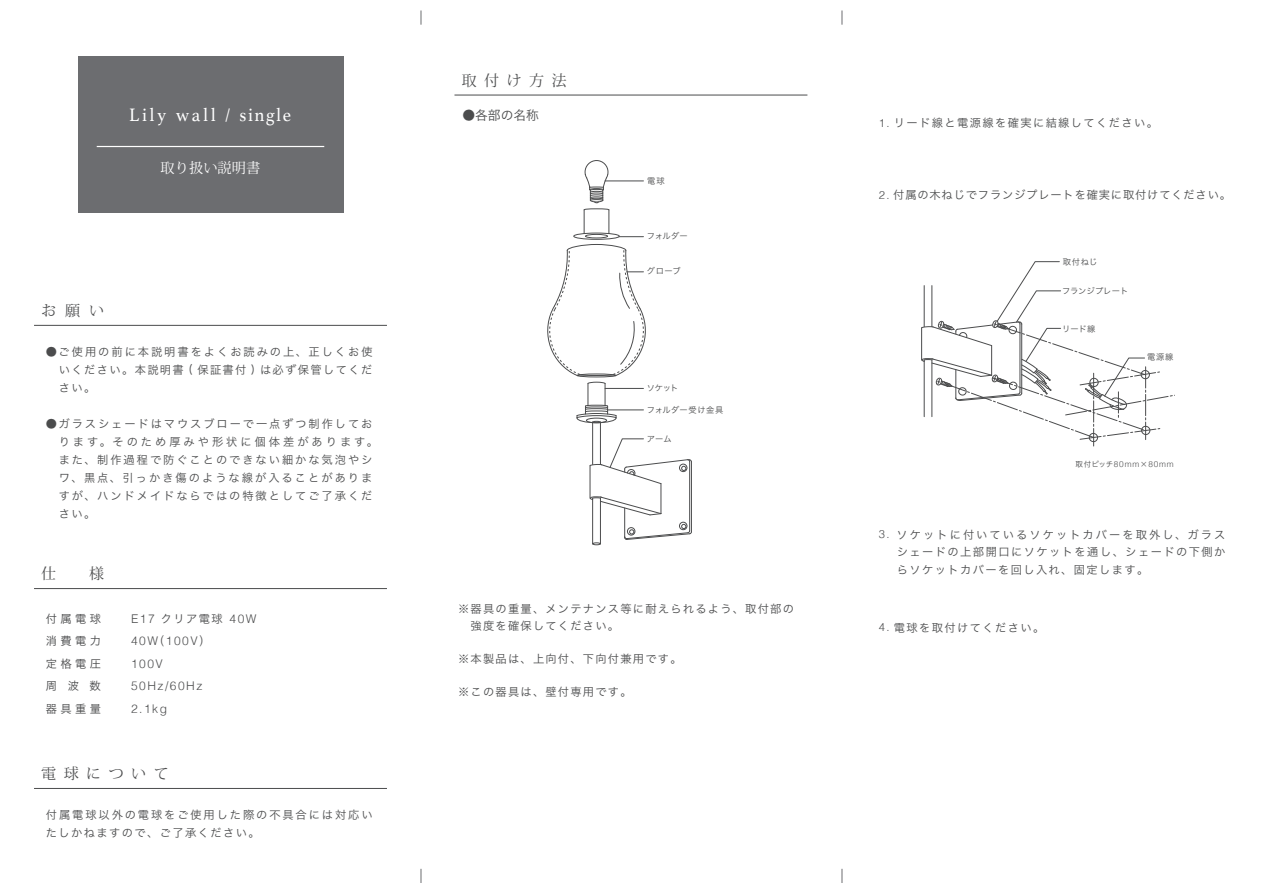
<style>
.page{position:relative;width:1263px;height:893px;background:#fff}
.page>*{position:absolute;margin:0;border:0;box-sizing:border-box;transform-origin:0 0}
.t1{font:18.9px "Athelas";letter-spacing:.15em;color:#fff;scale:.95 1}
.t2{font:15px "Koz Min Pro";letter-spacing:.5em;color:#4b4c4d}
.t3{font:14.25px "Koz Min Pro";color:#fff}
.t4{font:12.75px "Hira Kaku Pro N W3";color:#4b4c4d}
.t5{font:300 12px/22.5px "Helvetica";letter-spacing:.125em;color:#4b4c4d}
.t6{font:11.25px/18px "Hira Kaku Pro N W3";letter-spacing:.13em;color:#4b4c4d;text-align:justify}
.t7{font:11.25px/18px "Hira Kaku Pro N W3";letter-spacing:.175em;color:#4b4c4d}
.t8{font:11.25px/16.5px "Hira Kaku Pro N W3";letter-spacing:.11em;color:#4b4c4d}
.t9{font:11.25px/18px "Hira Kaku Pro N W3";letter-spacing:.17em;color:#4b4c4d}
.t10{font:11.25px "Hira Kaku Pro N W3";letter-spacing:.075em;color:#4b4c4d}
.t11{font:11.25px/22.5px "Hira Kaku Pro N W3";letter-spacing:.3em;color:#464748;text-align:justify}
.t12{font:8.25px "Hira Kaku Pro N W3";letter-spacing:.005em;color:#4b4c4d}
.t13{font:300 8.25px "Helvetica";letter-spacing:.1em;color:#4b4c4d}
.t14{font:8.25px "Hira Kaku Pro N W3";letter-spacing:.05em;color:#4b4c4d}
.s1{font-size:11.7px}
.s2{font-family:"Hira Kaku Pro N W3";font-weight:400;font-size:11.25px}
.s3{font-family:"Helvetica";font-weight:300}
.s4{font-family:"Hira Kaku Pro N W3";font-weight:400;font-size:7.5px}
.s5{font-family:"Koz Go Pr 6 N";font-weight:400;font-size:7.5px}
</style>
<div class="page">
<hr style="left:605px;top:181px;width:38px;height:1px;background:#4b4c4d">
<svg style="left:620px;top:236px;width:23px;height:1px"></svg>
<hr style="left:454px;top:95px;width:353px;height:1px;background:#4b4c4d">
<hr style="left:34px;top:325px;width:353px;height:1px;background:#4b4c4d">
<hr style="left:34px;top:588px;width:353px;height:1px;background:#4b4c4d">
<hr style="left:34px;top:788px;width:353px;height:1px;background:#4b4c4d">
<div style="left:78px;top:56px;width:265px;height:156px;background:#6c6d70"></div>
<hr style="left:97px;top:146px;width:227px;height:1px;background:#fff">
<hr style="left:590px;top:466px;width:1px;height:32px;background:#4b4c4d">
<div style="left:573px;top:233px;width:47px;height:7px;border:1px solid #4b4c4d;border-radius:50%"></div>
<hr style="left:661px;top:484px;width:1px;height:30px;background:#4b4c4d">
<hr style="left:689px;top:462px;width:1px;height:69px;background:#4b4c4d">
<hr style="left:691px;top:462px;width:1px;height:70px;background:#4b4c4d">
<svg style="left:583px;top:160px;width:27px;height:74px"></svg>
<div style="left:585px;top:234px;width:23px;height:4px;border:1px solid #4b4c4d;border-radius:50%"></div>
<hr style="left:592px;top:423px;width:1px;height:41px;background:#4b4c4d">
<hr style="left:600px;top:423px;width:1px;height:41px;background:#4b4c4d">
<svg style="left:547px;top:244px;width:99px;height:179px"></svg>
<svg style="left:590px;top:496px;width:102px;height:49px"></svg>
<svg style="left:589px;top:439px;width:103px;height:45px"></svg>
<svg style="left:921px;top:261px;width:254px;height:185px"></svg>
<svg style="left:421px;top:10px;width:1px;height:15px"></svg>
<svg style="left:842px;top:10px;width:1px;height:15px"></svg>
<svg style="left:421px;top:869px;width:1px;height:14px"></svg>
<svg style="left:842px;top:869px;width:1px;height:14px"></svg>
<h1 class="t1" style="left:129px;top:99px;width:172px">Lily wall / single</h1>
<p class="t3" style="left:161px;top:158px;width:101px">取り扱い説明書</p>
<h2 class="t2" style="left:41px;top:300px;width:64px">お願い</h2>
<p class="t6" style="left:59px;top:342px;width:315px;text-indent:-13px">●ご使用の前に本説明書をよくお読みの上、正しくお使いください。本説明書 <span class="s1">(</span> 保証書付 ) は必ず保管してください。</p>
<p class="t7" style="left:59px;top:414px;width:321px;text-indent:-13px">●ガラスシェードはマウスブローで一点ずつ制作しております。そのため厚みや形状に個体差があります。また、制作過程で防ぐことのできない細かな気泡やシワ、黒点、引っかき傷のような線が入ることがありますが、ハンドメイドならではの特徴としてご了承ください。</p>
<h2 class="t2" style="left:41px;top:563px;width:64px">仕　様</h2>
<p class="t11" style="left:46px;top:607px;width:57px">付属電球消費電力定格電圧周 波 数器具重量</p>
<p class="t5" style="left:131px;top:606px;width:127px">E17 <span class="s2">クリア電球</span> 40W<br>40W(100V)<br>100V<br>50Hz/60Hz<br>2.1kg</p>
<h2 class="t2" style="left:41px;top:763px;width:129px">電球について</h2>
<p class="t9" style="left:46px;top:805px;width:328px">付属電球以外の電球をご使用した際の不具合には対応いたしかねますので、ご了承ください。</p>
<h2 class="t2" style="left:462px;top:70px;width:106px">取付け方法</h2>
<p class="t4" style="left:462px;top:104px;width:78px">●各部の名称</p>
<p class="t12" style="left:647px;top:173px;width:19px">電球</p>
<p class="t12" style="left:647px;top:229px;width:43px">フォルダー</p>
<p class="t12" style="left:647px;top:264px;width:35px">グローブ</p>
<p class="t12" style="left:647px;top:381px;width:33px">ソケット</p>
<p class="t14" style="left:647px;top:402px;width:78px">フォルダー受け金具</p>
<p class="t12" style="left:647px;top:431px;width:26px">アーム</p>
<p class="t8" style="left:458px;top:600px;width:337px">※器具の重量、メンテナンス等に耐えられるよう、取付部の　強度を確保してください。</p>
<p class="t8" style="left:458px;top:649px;width:225px">※本製品は、上向付、下向付兼用です。</p>
<p class="t8" style="left:458px;top:682px;width:175px">※この器具は、壁付専用です。</p>
<p class="t6" style="left:879px;top:113px;width:281px"><span class="s3">1.</span> リード線と電源線を確実に結線してください。</p>
<p class="t10" style="left:879px;top:185px;width:354px"><span class="s3">2.</span> 付属の木ねじでフランジプレートを確実に取付けてください。</p>
<p class="t12" style="left:1063px;top:255px;width:36px">取付ねじ</p>
<p class="t12" style="left:1062px;top:283px;width:67px">フランジプレート</p>
<p class="t12" style="left:1062px;top:321px;width:35px">リード線</p>
<p class="t12" style="left:1147px;top:350px;width:28px">電源線</p>
<p class="t13" style="left:1075px;top:457px;width:100px"><span class="s4">取付ピッチ</span>80mm<span class="s5">×</span>80mm</p>
<p class="t6" style="left:897px;top:525px;width:330px;text-indent:-18px"><span class="s3">3.</span> ソケットに付いているソケットカバーを取外し、ガラスシェードの上部開口にソケットを通し、シェードの下側からソケットカバーを回し入れ、固定します。</p>
<p class="t6" style="left:879px;top:618px;width:167px"><span class="s3">4.</span> 電球を取付けてください。</p>
</div>
